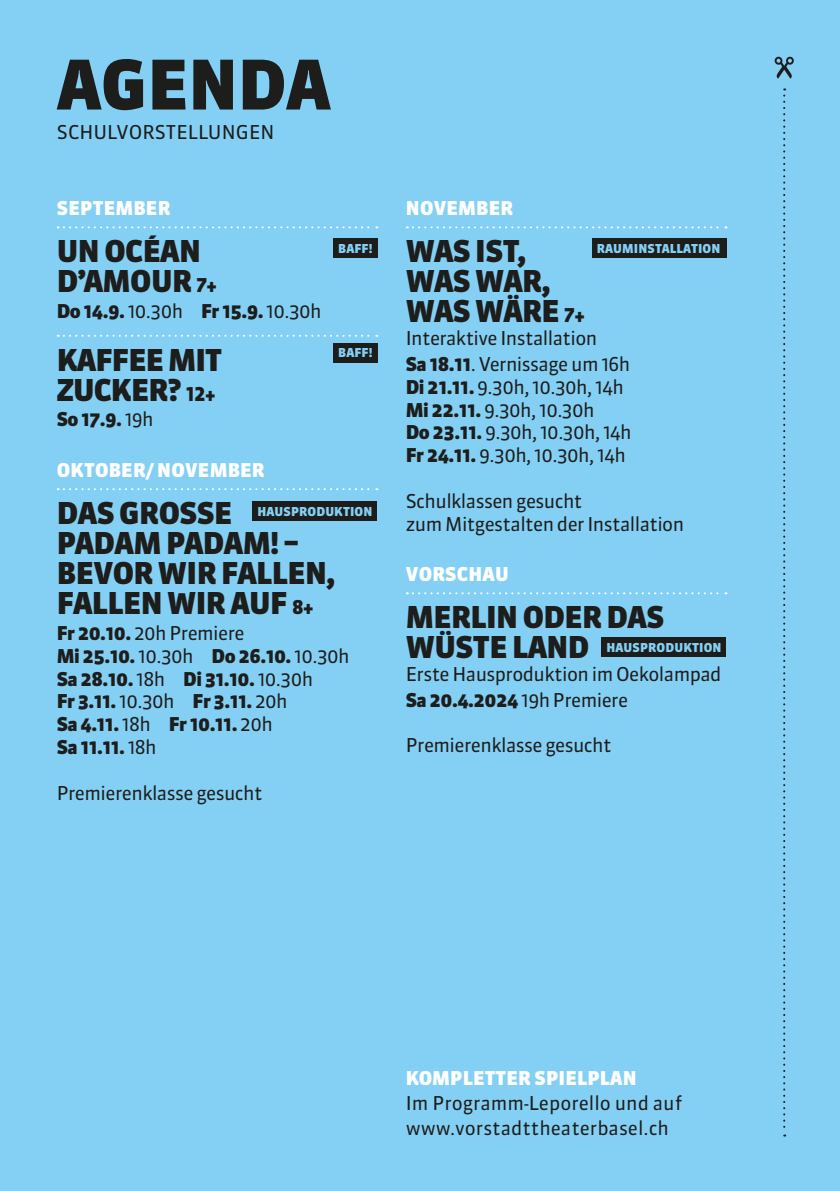
<style>
.page{position:relative;width:840px;height:1191px;background:#fff}
.page>*{position:absolute;margin:0;border:0;box-sizing:border-box;transform-origin:0 0}
.Titel{font:68px "Sanuk OT Black VST";letter-spacing:-.005em;color:#1d1d1b}
.TITEL_nach_MONAT{font:900 30px/30px "Sanuk OT";letter-spacing:-.02em;color:#1d1d1b}
.TITEL{font:900 30px/30px "Sanuk OT";letter-spacing:-.03em;color:#1d1d1b}
.INFOS_und_DATEN{font:19px/22.8px "Sanuk OT";letter-spacing:-.03em;color:#1d1d1b}
.INFOS_und_DATEN-2{font:900 19px/22.8px "Sanuk OT";letter-spacing:-.03em;color:#1d1d1b}
.Agenda_2_Daten___Inf{font:19px/25px "Sanuk OT";color:#1d1d1b}
.TITEL_nach_MONAT-2{font:19px "Sanuk OT";letter-spacing:-.03em;color:#1d1d1b}
.MONATE{font:900 19px "Sanuk OT";letter-spacing:.01em;color:#fff}
.Untertitel{font:19px "Sanuk OT";letter-spacing:.005em;color:#1d1d1b}
.INFOS_und_DATEN-3{font:900 12.2px "Sanuk OT";letter-spacing:.01em;color:#84d0f5}
.s1{font-size:19px}
.s2{font-weight:400}
.s3{font-weight:900}
.s4{font-weight:900;color:#fff}
</style>
<div class="page">
<div style="left:0;top:0;width:839px;height:1191px;background:#84d0f5"></div>
<svg style="left:58px;top:226px;width:319px;height:2px"></svg>
<svg style="left:58px;top:335px;width:319px;height:2px"></svg>
<svg style="left:58px;top:488px;width:319px;height:2px"></svg>
<svg style="left:406px;top:226px;width:320px;height:2px"></svg>
<svg style="left:406px;top:592px;width:320px;height:2px"></svg>
<div style="left:591px;top:238px;width:135px;height:19px;background:#1d1d1b"></div>
<div style="left:252px;top:501px;width:125px;height:19px;background:#1d1d1b"></div>
<div style="left:601px;top:637px;width:125px;height:19px;background:#1d1d1b"></div>
<div style="left:333px;top:238px;width:44px;height:19px;background:#1d1d1b"></div>
<div style="left:333px;top:343px;width:44px;height:19px;background:#1d1d1b"></div>
<svg style="left:783px;top:88px;width:1px;height:1048px"></svg>
<svg style="left:774px;top:57px;width:19px;height:22px"></svg>
<p class="Titel" style="left:57px;top:43px;width:275px">AGENDA</p>
<p class="Untertitel" style="left:57px;top:120px;width:219px">SCHULVORSTELLUNGEN</p>
<p class="MONATE" style="left:57px;top:197px;width:115px">SEPTEMBER</p>
<p class="TITEL_nach_MONAT" style="left:57px;top:237px;width:162px">UN OCÉAN<br>D’AMOUR <span class="s1">7+</span></p>
<p class="INFOS_und_DATEN-2" style="left:57px;top:300px;width:266px">Do 14.9. <span class="s2">10.30h</span> Fr 15.9. <span class="s2">10.30h</span></p>
<p class="TITEL" style="left:57px;top:345px;width:167px">KAFFEE MIT<br>ZUCKER? <span class="s1">12+</span></p>
<p class="INFOS_und_DATEN-2" style="left:57px;top:408px;width:98px">So 17.9. <span class="s2">19h</span></p>
<p class="MONATE" style="left:57px;top:458px;width:209px">OKTOBER/ NOVEMBER</p>
<p class="TITEL_nach_MONAT" style="left:57px;top:498px;width:280px">DAS GROSSE<br>PADAM PADAM! –<br>BEVOR WIR FALLEN,<br>FALLEN WIR AUF <span class="s1">8+</span></p>
<p class="INFOS_und_DATEN-2" style="left:57px;top:621px;width:294px">Fr 20.10. <span class="s2">20h Premiere<br></span>Mi 25.10. <span class="s2">10.30h</span> Do 26.10. <span class="s2">10.30h<br></span>Sa 28.10. <span class="s2">18h</span> Di 31.10. <span class="s2">10.30h<br></span>Fr 3.11. <span class="s2">10.30h</span> Fr 3.11. <span class="s2">20h<br></span>Sa 4.11. <span class="s2">18h</span> Fr 10.11. <span class="s2">20h<br></span>Sa 11.11. <span class="s2">18h</span></p>
<p class="INFOS_und_DATEN" style="left:57px;top:781px;width:207px">Premierenklasse gesucht</p>
<p class="INFOS_und_DATEN-3" style="left:338px;top:240px;width:36px">BAFF!</p>
<p class="INFOS_und_DATEN-3" style="left:338px;top:345px;width:36px">BAFF!</p>
<p class="INFOS_und_DATEN-3" style="left:257px;top:503px;width:116px">HAUSPRODUKTION</p>
<p class="MONATE" style="left:405px;top:197px;width:109px">NOVEMBER</p>
<p class="TITEL_nach_MONAT" style="left:406px;top:237px;width:180px">WAS IST,<br>WAS WAR,<br>WAS WÄRE <span class="s1">7+</span></p>
<p class="TITEL_nach_MONAT-2" style="left:405px;top:326px;width:193px">Interaktive Installation</p>
<p class="INFOS_und_DATEN" style="left:405px;top:353px;width:227px"><span class="s3">Sa 18.11</span>. Vernissage um 16h<br><span class="s3">Di 21.11.</span> 9.30h, 10.30h, 14h<br><span class="s3">Mi 22.11.</span> 9.30h, 10.30h<br><span class="s3">Do 23.11.</span> 9.30h, 10.30h, 14h<br><span class="s3">Fr 24.11.</span> 9.30h, 10.30h, 14h</p>
<p class="INFOS_und_DATEN" style="left:405px;top:489px;width:280px">Schulklassen gesucht<br>zum Mitgestalten der Installation</p>
<p class="MONATE" style="left:405px;top:562px;width:104px">VORSCHAU</p>
<p class="TITEL_nach_MONAT" style="left:406px;top:602px;width:260px">MERLIN ODER DAS<br>WÜSTE LAND</p>
<p class="TITEL_nach_MONAT-2" style="left:405px;top:662px;width:317px">Erste Hausproduktion im Oekolampad</p>
<p class="INFOS_und_DATEN-2" style="left:405px;top:688px;width:224px">Sa 20.4.2024 <span class="s2">19h Premiere</span></p>
<p class="INFOS_und_DATEN" style="left:405px;top:734px;width:207px">Premierenklasse gesucht</p>
<p class="INFOS_und_DATEN-3" style="left:596px;top:240px;width:125px">RAUMINSTALLATION</p>
<p class="INFOS_und_DATEN-3" style="left:606px;top:639px;width:116px">HAUSPRODUKTION</p>
<p class="Agenda_2_Daten___Inf" style="left:405px;top:1065px;width:278px"><span class="s4">KOMPLETTER SPIELPLAN<br></span>Im Programm-Leporello und auf www.vorstadttheaterbasel.ch</p>
</div>
